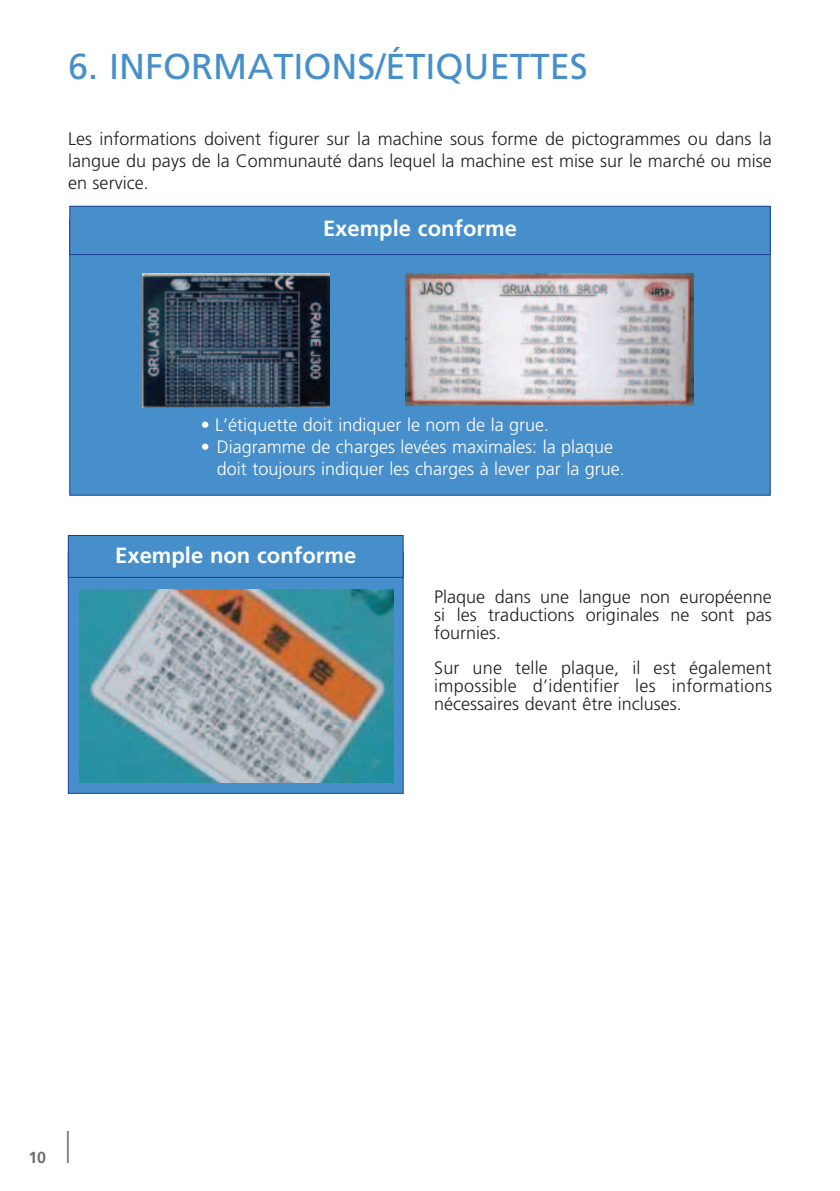
<style>
.page{position:relative;width:840px;height:1191px;background:#fff}
.page>*{position:absolute;margin:0;border:0;box-sizing:border-box;transform-origin:0 0}
.t1{font:36px "Frutiger LT Std";color:#468fcb}
.t2{font:700 22px "Frutiger LT Std";color:#fff}
.t3{font:300 18px/18px "Frutiger LT Std";color:#231f20;text-align:justify}
.t4{font:300 18px/22px "Frutiger LT Std";color:#fff}
.t5{font:700 16px "Frutiger LT Std";color:#6c6d70}
</style>
<div class="page">
<div style="left:69px;top:219px;width:701px;height:277px;background:#468fcb;border:1px solid #1d3f95"></div>
<div style="left:70px;top:206px;width:699px;height:48px;background:#468fcb"></div>
<div style="left:69px;top:206px;width:701px;height:49px;border:1px solid #1d3f95"></div>
<img style="left:405px;top:273px;width:287px;height:132px">
<img style="left:142px;top:273px;width:187px;height:134px">
<div style="left:68px;top:551px;width:335px;height:243px;background:#468fcb;border:1px solid #1d3f95"></div>
<div style="left:68px;top:535px;width:335px;height:42px;background:#468fcb"></div>
<div style="left:68px;top:535px;width:335px;height:43px;border:1px solid #1d3f95"></div>
<img style="left:79px;top:589px;width:314px;height:193px">
<h1 class="t1" style="left:68px;top:45px;width:521px">6. IN FORMATIONS/ÉTIQU ETTES</h1>
<p class="t3" style="left:68px;top:128px;width:704px;line-height:22px">Les informations doivent figurer sur la machine sous forme de pictogrammes ou dans la langue du pays de la Communauté dans lequel la machine est mise sur le marché ou mise en service.</p>
<p class="t2" style="left:323px;top:216px;width:195px">Exemple conforme</p>
<p class="t4" style="left:201px;top:414px;width:350px">• L’étiquette doit indiquer le nom de la grue.</p>
<p class="t4" style="left:217px;top:436px;width:409px;text-indent:-16px">• Diagramme de charges levées maximales: la plaque doit toujours indiquer les charges à lever par la grue.</p>
<p class="t2" style="left:115px;top:542px;width:242px">Exemple non conforme</p>
<p class="t3" style="left:434px;top:588px;width:339px">Plaque dans une langue non européenne si les traductions originales ne sont pas fournies.</p>
<p class="t3" style="left:434px;top:659px;width:339px">Sur une telle plaque, il est également impossible d’identifier les informations nécessaires devant être incluses.</p>
<p class="t5" style="left:28px;top:1147px;width:45px">10 <sup>|</sup></p>
</div>
